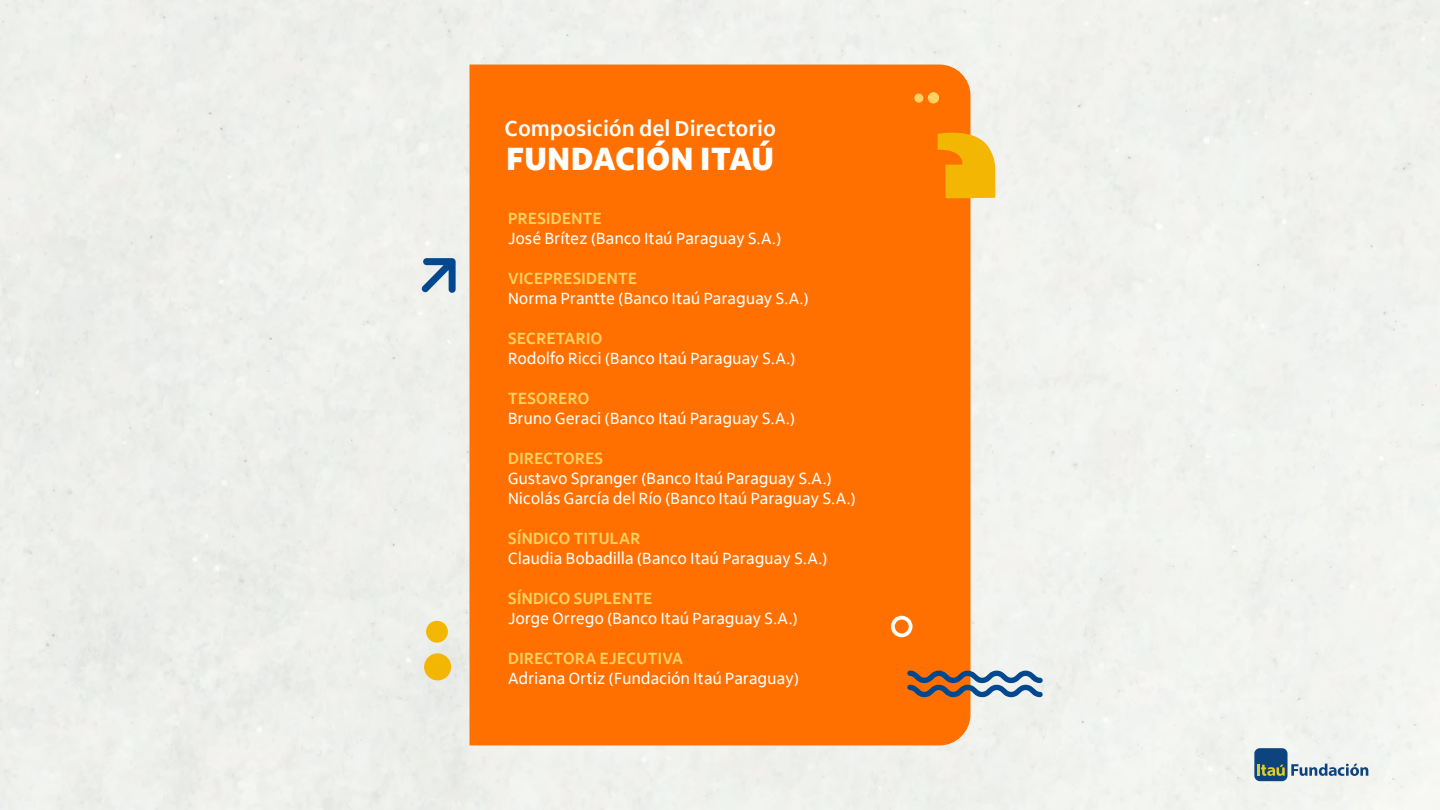
<style>
.page{position:relative;width:1440px;height:810px;background:#eff1ed}
.page>*{position:absolute;margin:0;border:0;box-sizing:border-box;transform-origin:0 0}
.t1{font:800 33.08px "Itau Display";letter-spacing:.025em;color:#fff}
.t2{font:700 22.35px "Itau Display";letter-spacing:.025em;color:#fff}
.t3{font:16.65px/20px "Itau Display";letter-spacing:.025em;color:#fff}
.t4{font:700 16.65px "Itau Display";letter-spacing:.025em;color:#ffd164}
</style>
<div class="page">
<div style="left:470px;top:65px;width:500px;height:680px;background:#ff7000"></div>
<div style="left:891px;top:616px;width:21px;height:21px;border:4px solid #fff;border-radius:50%"></div>
<svg style="left:938px;top:126px;width:57px;height:73px"></svg>
<div style="left:424px;top:653px;width:27px;height:27px;background:#f3b602;border-radius:50%"></div>
<div style="left:426px;top:621px;width:22px;height:22px;background:#f3b602;border-radius:50%"></div>
<div style="left:928px;top:92px;width:11px;height:11px;background:#ffd164;border-radius:50%"></div>
<div style="left:914px;top:94px;width:9px;height:9px;background:#ffd164;border-radius:50%"></div>
<svg style="left:907px;top:670px;width:136px;height:28px"></svg>
<svg style="left:421px;top:258px;width:35px;height:35px"></svg>
<div style="left:1254px;top:748px;width:34px;height:33px;background:#0d4480;border-radius:6px"></div>
<svg style="left:1257px;top:765px;width:28px;height:11px"></svg>
<svg style="left:1291px;top:764px;width:77px;height:12px"></svg>
<h2 class="t2" style="left:505px;top:115px;width:272px">Composición del Directorio</h2>
<h1 class="t1" style="left:507px;top:140px;width:269px">FUNDACIÓN ITAÚ</h1>
<p class="t4" style="left:508px;top:208px;width:95px">PRESIDENTE</p>
<p class="t3" style="left:508px;top:228px;width:275px">José Brítez (Banco Itaú Paraguay S.A.)</p>
<p class="t4" style="left:508px;top:268px;width:131px">VICEPRESIDENTE</p>
<p class="t3" style="left:508px;top:288px;width:302px">Norma Prantte (Banco Itaú Paraguay S.A.)</p>
<p class="t4" style="left:508px;top:328px;width:96px">SECRETARIO</p>
<p class="t3" style="left:508px;top:348px;width:289px">Rodolfo Ricci (Banco Itaú Paraguay S.A.)</p>
<p class="t4" style="left:508px;top:388px;width:83px">TESORERO</p>
<p class="t3" style="left:508px;top:408px;width:288px">Bruno Geraci (Banco Itaú Paraguay S.A.)</p>
<p class="t4" style="left:508px;top:448px;width:96px">DIRECTORES</p>
<p class="t3" style="left:508px;top:468px;width:349px">Gustavo Spranger (Banco Itaú Paraguay S.A.)<br>Nicolás García del Río (Banco Itaú Paraguay S.A.)</p>
<p class="t4" style="left:508px;top:528px;width:134px">SÍNDICO TITULAR</p>
<p class="t3" style="left:508px;top:548px;width:321px">Claudia Bobadilla (Banco Itaú Paraguay S.A.)</p>
<p class="t4" style="left:508px;top:588px;width:146px">SÍNDICO SUPLENTE</p>
<p class="t3" style="left:508px;top:608px;width:291px">Jorge Orrego (Banco Itaú Paraguay S.A.)</p>
<p class="t4" style="left:508px;top:649px;width:176px">DIRECTORA EJECUTIVA</p>
<p class="t3" style="left:508px;top:668px;width:292px">Adriana Ortiz (Fundación Itaú Paraguay)</p>
</div>
